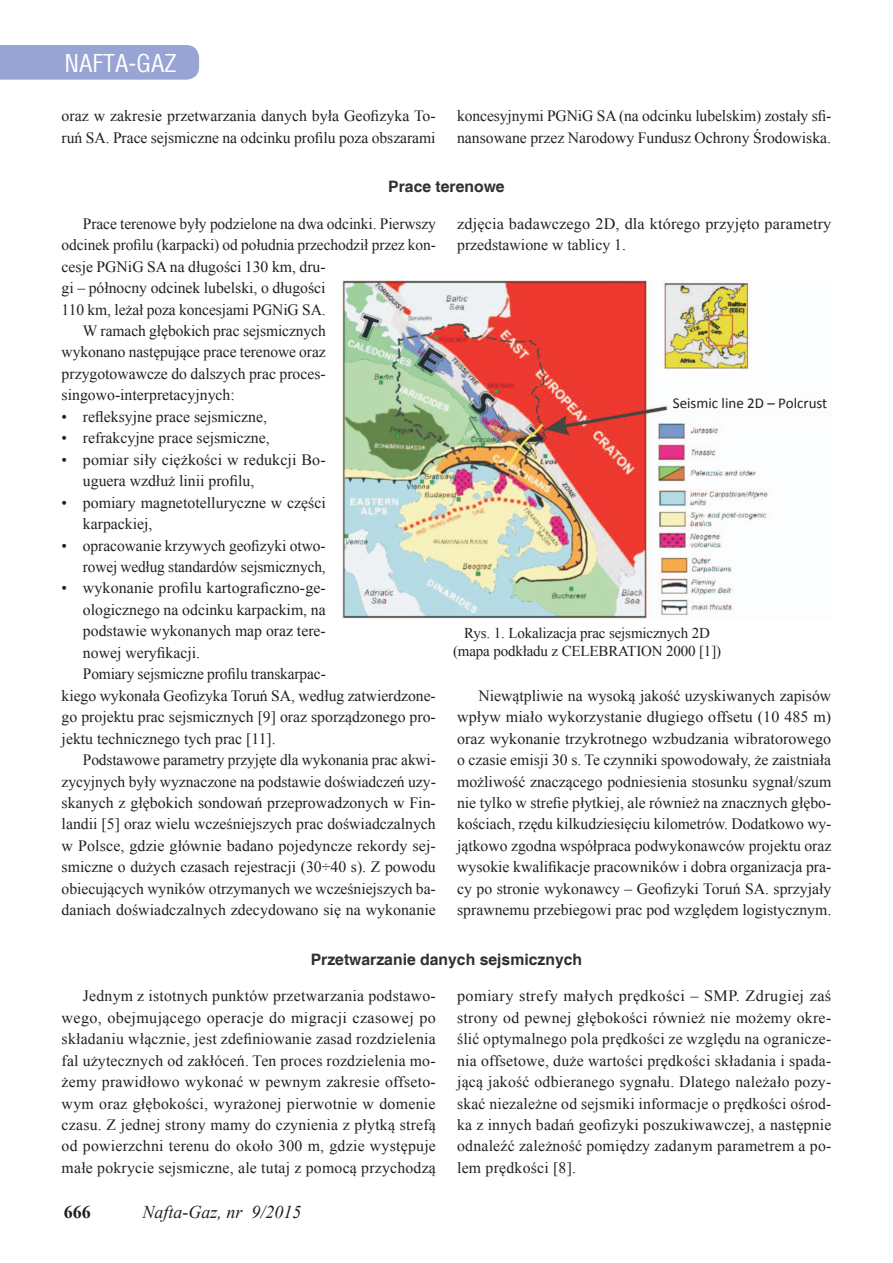
<style>
.page{position:relative;width:893px;height:1263px;background:#fff}
.page>*{position:absolute;margin:0;border:0;box-sizing:border-box;transform-origin:0 0}
.t1{font:24px "Switzerland Condensed";color:#fff}
.t2{font:italic 18px "Times New Roman";color:#231f20}
.t3{font:700 18px "Times New Roman";color:#231f20}
.t4{font:15.75px/21.5px "Times New Roman";color:#231f20}
.t5{font:700 15.75px "Helvetica";color:#312f30}
.t6{font:15px/18px "Times New Roman";letter-spacing:-.01em;color:#231f20;text-align:center}
.t7{font:15px "Calibri";color:#231f20}
</style>
<div class="page">
<div style="left:0;top:45px;width:199px;height:35px;background:#98a4d3"></div>
<img style="left:343px;top:281px;width:427px;height:338px">
<h1 class="t1" style="left:64px;top:49px;width:114px">NAFTA-GAZ</h1>
<p class="t4" style="left:62px;top:105px;width:376px">oraz w zakresie przetwarzania danych była Geofizyka To&shy;ruń SA. Prace sejsmiczne na odcinku profilu poza obszarami</p>
<p class="t4" style="left:457px;top:105px;width:376px">koncesyjnymi PGNiG SA (na odcinku lubelskim) zostały sfi&shy;nansowane przez Narodowy Fundusz Ochrony Środowiska.</p>
<p class="t5" style="left:388px;top:177px;width:118px">Prace terenowe</p>
<p class="t4" style="left:83px;top:212px;width:354px">Prace terenowe były podzielone na dwa odcinki. Pierwszy</p>
<p class="t4" style="left:62px;top:234px;width:376px">odcinek profilu (karpacki) od południa przechodził przez kon-</p>
<p class="t4" style="left:62px;top:255px;width:266px">cesje PGNiG SA na długości 130 km, dru-</p>
<p class="t4" style="left:62px;top:277px;width:265px">gi – północny odcinek lubelski, o długości</p>
<p class="t4" style="left:62px;top:298px;width:266px">110 km, leżał poza koncesjami PGNiG SA.</p>
<p class="t4" style="left:83px;top:320px;width:244px">W ramach głębokich prac sejsmicznych</p>
<p class="t4" style="left:62px;top:341px;width:266px">wykonano następujące prace terenowe oraz</p>
<p class="t4" style="left:62px;top:363px;width:266px">przygotowawcze do dalszych prac proces-</p>
<p class="t4" style="left:62px;top:384px;width:175px">singowo-interpretacyjnych:</p>
<p class="t4" style="left:62px;top:406px;width:207px">• refleksyjne prace sejsmiczne,</p>
<p class="t4" style="left:62px;top:427px;width:209px">• refrakcyjne prace sejsmiczne,</p>
<p class="t4" style="left:83px;top:448px;width:244px;text-indent:-21px">• pomiar siły ciężkości w redukcji Bo&shy;uguera wzdłuż linii profilu,</p>
<p class="t4" style="left:83px;top:491px;width:244px;text-indent:-21px">• pomiary magnetotelluryczne w części karpackiej,</p>
<p class="t4" style="left:62px;top:534px;width:266px;text-align:right">• opracowanie krzywych geofizyki otwo&shy;rowej według standardów sejsmicznych,</p>
<p class="t4" style="left:62px;top:577px;width:266px">• wykonanie profilu kartograficzno-ge-</p>
<p class="t4" style="left:83px;top:599px;width:244px">ologicznego na odcinku karpackim, na</p>
<p class="t4" style="left:83px;top:620px;width:244px">podstawie wykonanych map oraz tere-</p>
<p class="t4" style="left:83px;top:641px;width:119px">nowej weryfikacji.</p>
<p class="t4" style="left:83px;top:663px;width:244px">Pomiary sejsmiczne profilu transkarpac-</p>
<p class="t4" style="left:62px;top:684px;width:376px">kiego wykonała Geofizyka Toruń SA, według zatwierdzone-</p>
<p class="t4" style="left:62px;top:706px;width:376px">go projektu prac sejsmicznych [9] oraz sporządzonego pro-</p>
<p class="t4" style="left:62px;top:727px;width:216px">jektu technicznego tych prac [11].</p>
<p class="t4" style="left:83px;top:749px;width:354px">Podstawowe parametry przyjęte dla wykonania prac akwi-</p>
<p class="t4" style="left:62px;top:770px;width:376px">zycyjnych były wyznaczone na podstawie doświadczeń uzy-</p>
<p class="t4" style="left:62px;top:792px;width:376px">skanych z głębokich sondowań przeprowadzonych w Fin-</p>
<p class="t4" style="left:62px;top:813px;width:376px">landii [5] oraz wielu wcześniejszych prac doświadczalnych</p>
<p class="t4" style="left:62px;top:835px;width:376px">w Polsce, gdzie głównie badano pojedyncze rekordy sej-</p>
<p class="t4" style="left:62px;top:856px;width:376px">smiczne o dużych czasach rejestracji (30÷40 s). Z powodu</p>
<p class="t4" style="left:62px;top:877px;width:376px">obiecujących wyników otrzymanych we wcześniejszych ba-</p>
<p class="t4" style="left:62px;top:899px;width:376px">daniach doświadczalnych zdecydowano się na wykonanie</p>
<p class="t4" style="left:457px;top:212px;width:376px">zdjęcia badawczego 2D, dla którego przyjęto parametry przedstawione w tablicy 1.</p>
<p class="t7" style="left:673px;top:394px;width:156px">Seismic line 2D – Polcrust</p>
<p class="t6" style="left:453px;top:624px;width:270px">Rys. 1. Lokalizacja prac sejsmicznych 2D (mapa podkładu z CELEBRATION 2000 [1])</p>
<p class="t4" style="left:457px;top:684px;width:376px;text-align:justify;text-indent:21px">Niewątpliwie na wysoką jakość uzyskiwanych zapisów wpływ miało wykorzystanie długiego offsetu (10 485 m) oraz wykonanie trzykrotnego wzbudzania wibratorowego o czasie emisji 30 s. Te czynniki spowodowały, że zaistniała możliwość znaczącego podniesienia stosunku sygnał/szum nie tylko w strefie płytkiej, ale również na znacznych głębo&shy;kościach, rzędu kilkudziesięciu kilometrów. Dodatkowo wy&shy;jątkowo zgodna współpraca podwykonawców projektu oraz wysokie kwalifikacje pracowników i dobra organizacja pra&shy;cy po stronie wykonawcy – Geofizyki Toruń SA. sprzyjały sprawnemu przebiegowi prac pod względem logistycznym.</p>
<p class="t5" style="left:311px;top:949px;width:273px">Przetwarzanie danych sejsmicznych</p>
<p class="t4" style="left:62px;top:985px;width:376px;text-align:justify;text-indent:21px">Jednym z istotnych punktów przetwarzania podstawo&shy;wego, obejmującego operacje do migracji czasowej po składaniu włącznie, jest zdefiniowanie zasad rozdzielenia fal użytecznych od zakłóceń. Ten proces rozdzielenia mo&shy;żemy prawidłowo wykonać w pewnym zakresie offseto&shy;wym oraz głębokości, wyrażonej pierwotnie w domenie czasu. Z jednej strony mamy do czynienia z płytką strefą od powierzchni terenu do około 300 m, gdzie występuje małe pokrycie sejsmiczne, ale tutaj z pomocą przychodzą</p>
<p class="t4" style="left:457px;top:985px;width:376px;text-align:justify">pomiary strefy małych prędkości – SMP. Zdrugiej zaś strony od pewnej głębokości również nie możemy okre&shy;ślić optymalnego pola prędkości ze względu na ogranicze&shy;nia offsetowe, duże wartości prędkości składania i spada&shy;jącą jakość odbieranego sygnału. Dlatego należało pozy&shy;skać niezależne od sejsmiki informacje o prędkości ośrod&shy;ka z innych badań geofizyki poszukiwawczej, a następnie odnaleźć zależność pomiędzy zadanym parametrem a po&shy;lem prędkości [8].</p>
<p class="t3" style="left:64px;top:1199px;width:28px">666</p>
<p class="t2" style="left:142px;top:1200px;width:161px">Nafta-Gaz, nr 9/2015</p>
</div>
